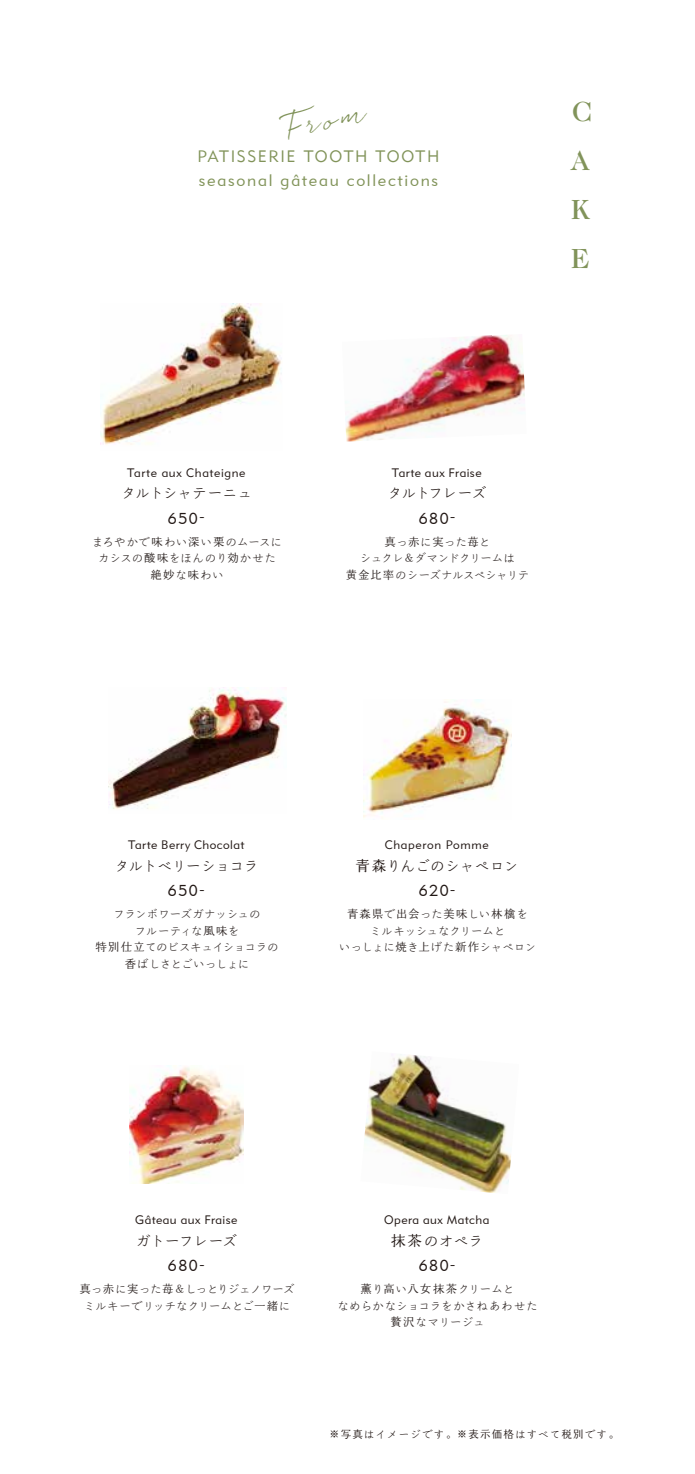
<style>
.page{position:relative;width:695px;height:1474px;background:#fff}
.page>*{position:absolute;margin:0;border:0;box-sizing:border-box;transform-origin:0 0}
.t1{font:500 28px/49px "Caslon 224 Std";color:#81935a;text-align:justify}
.t2{font:italic 27.65px "Quickpen W00";color:#81935a}
.t3{font:16.45px/23.6px "Geometric 415 BT Lite A";letter-spacing:.105em;color:#819359}
.t4{font:15.75px "Geometric 415 BT Lite A";letter-spacing:.095em;color:#221815}
.t5{font:14.53px "Marumin Fuji";letter-spacing:-.005em;color:#221815}
.t6{font:14.53px "Marumin Fuji";letter-spacing:.025em;color:#221815}
.t7{font:14.53px "Marumin Fuji";letter-spacing:-.045em;color:#221815}
.t8{font:14.53px "Marumin Fuji";letter-spacing:-.025em;color:#221815}
.t9{font:12.25px "Geometric 415 BT Lite A";letter-spacing:.04em;color:#221815}
.t10{font:11.38px/16.6px "Marumin Fuji";letter-spacing:.02em;color:#2f2725;text-align:center}
.t11{font:11.38px/16.6px "Marumin Fuji";letter-spacing:-.01em;color:#2f2725;text-align:center}
.t12{font:11.38px/16.6px "Marumin Fuji";letter-spacing:-.005em;color:#2f2725;text-align:center}
.t13{font:11.38px/16.6px "Marumin Fuji";letter-spacing:.06em;color:#2f2725;text-align:center}
.t14{font:11.38px/16.6px "Marumin Fuji";color:#2f2725;text-align:center}
.t15{font:10.5px "Marumin Fuji";letter-spacing:.105em;color:#221815}
</style>
<div class="page">
<img style="left:101px;top:304px;width:181px;height:141px">
<img style="left:345px;top:335px;width:180px;height:106px">
<img style="left:364px;top:1054px;width:147px;height:139px">
<img style="left:108px;top:688px;width:179px;height:121px">
<img style="left:363px;top:699px;width:148px;height:119px">
<img style="left:129px;top:1065px;width:114px;height:118px">
<h2 class="t2" style="left:281px;top:113px;width:84px;rotate:-12deg">From</h2>
<h3 class="t3" style="left:197px;top:144px;width:243px">PATISSERIE TOOTH TOOTH seasonal gâteau collections</h3>
<h1 class="t1" style="left:571px;top:86px;width:23px">C A K E</h1>
<p class="t9" style="left:127px;top:465px;width:120px">Tarte aux Chateigne</p>
<p class="t9" style="left:392px;top:465px;width:91px">Tarte aux Fraise</p>
<p class="t5" style="left:121px;top:485px;width:132px">タルトシャテーニュ</p>
<p class="t7" style="left:387px;top:485px;width:100px">タルトフレーズ</p>
<p class="t4" style="left:168px;top:509px;width:38px">650-</p>
<p class="t4" style="left:418px;top:509px;width:38px">680-</p>
<p class="t13" style="left:92px;top:533px;width:191px">まろやかで味わい深い栗のムースにカシスの酸味をほんのり効かせた絶妙な味わい</p>
<p class="t12" style="left:346px;top:533px;width:185px">真っ赤に実った苺と<br>シュクレ＆ダマンドクリームは<br>黄金比率のシーズナルスペシャリテ</p>
<p class="t9" style="left:128px;top:837px;width:117px">Tarte Berry Chocolat</p>
<p class="t9" style="left:385px;top:837px;width:105px">Chaperon Pomme</p>
<p class="t5" style="left:115px;top:857px;width:145px">タルトベリーショコラ</p>
<p class="t6" style="left:355px;top:857px;width:164px">青森りんごのシャペロン</p>
<p class="t4" style="left:168px;top:881px;width:38px">650-</p>
<p class="t4" style="left:418px;top:881px;width:38px">620-</p>
<p class="t11" style="left:96px;top:905px;width:184px">フランボワーズガナッシュの<br>フルーティな風味を<br>特別仕立てのビスキュイショコラの香ばしさとごいっしょに</p>
<p class="t10" style="left:339px;top:905px;width:199px">青森県で出会った美味しい林檎を<br>ミルキッシュなクリームと<br>いっしょに焼き上げた新作シャペロン</p>
<p class="t9" style="left:135px;top:1212px;width:103px">Gâteau aux Fraise</p>
<p class="t9" style="left:384px;top:1212px;width:107px">Opera aux Matcha</p>
<p class="t8" style="left:136px;top:1232px;width:103px">ガトーフレーズ</p>
<p class="t5" style="left:391px;top:1232px;width:93px">抹茶のオペラ</p>
<p class="t4" style="left:168px;top:1256px;width:38px">680-</p>
<p class="t4" style="left:418px;top:1256px;width:38px">680-</p>
<p class="t14" style="left:79px;top:1280px;width:217px">真っ赤に実った苺＆しっとりジェノワーズミルキーでリッチなクリームとご一緒に</p>
<p class="t10" style="left:337px;top:1280px;width:201px">薫り高い八女抹茶クリームと<br>なめらかなショコラをかさねあわせた贅沢なマリージュ</p>
<p class="t15" style="left:329px;top:1428px;width:291px">※写真はイメージです。※表示価格はすべて税別です。</p>
</div>
